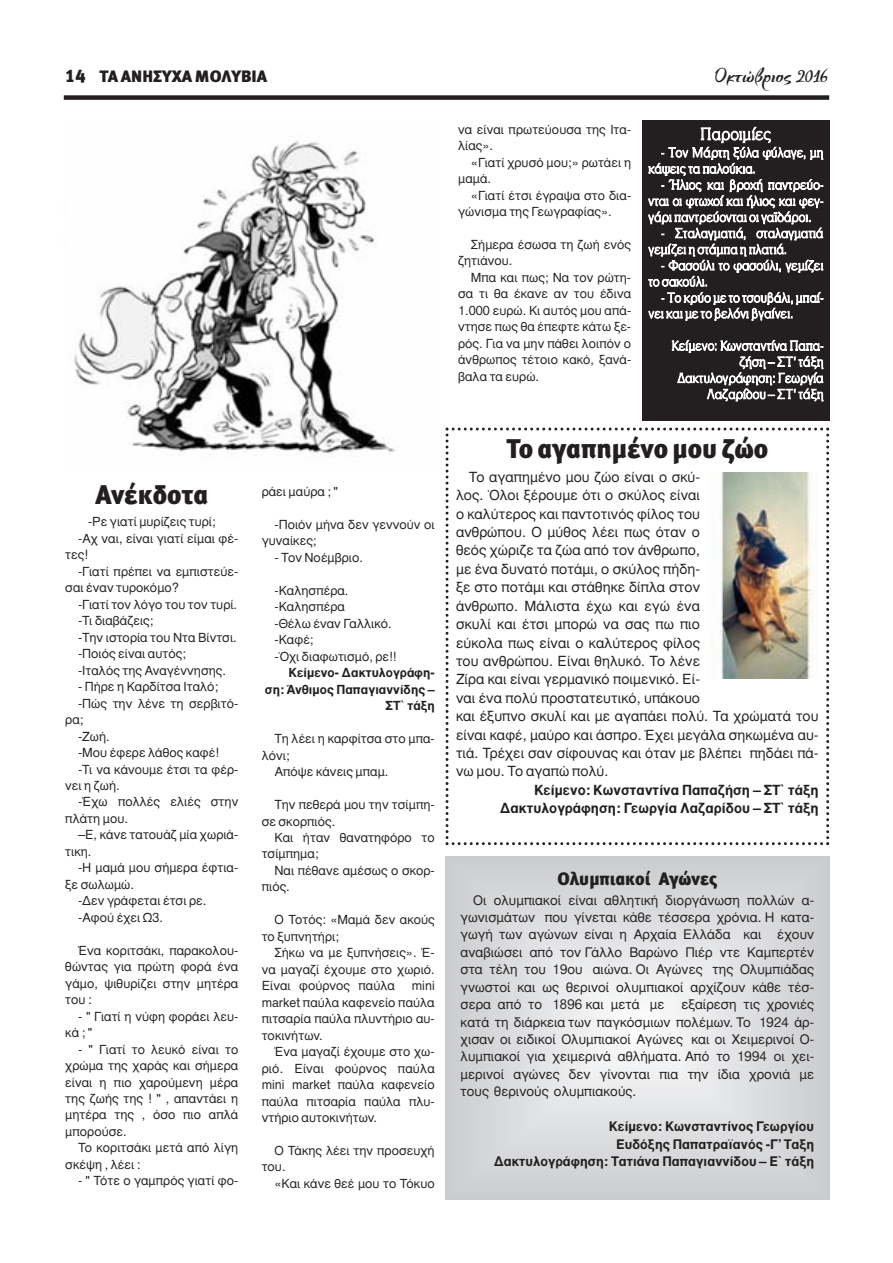
<style>
.page{position:relative;width:893px;height:1263px;background:#fff}
.page>*{position:absolute;margin:0;border:0;box-sizing:border-box;transform-origin:0 0}
.t1{font:27px "Meta Black Greek LF";color:#231f20}
.t2{font:700 22.5px "CF Painter";color:#231f20;scale:1.2 1}
.t3{font:18px "Meta Black Greek LF";color:#231f20}
.t4{font:300 18px "Acro Mechano";letter-spacing:-.005em;color:#fff}
.t5{font:16.5px "Meta Black Greek LF";color:#231f20;scale:1.05 1}
.t6{font:14.25px/18.5px "Gr Helvetica";color:#231f20}
.t7{font:300 14.25px/16.2px "Acro Mechano";color:#fff}
.t8{font:700 14.25px/18.5px "Gr Helvetica";color:#231f20;text-align:right}
.t9{font:13.5px/17.4px "Gr Helvetica";color:#231f20;text-align:justify}
.t10{font:700 13.5px/17.4px "Gr Helvetica";color:#231f20;text-align:right}
.t11{font:12.75px/16.5px "Gr Helvetica";color:#231f20}
.t12{font:700 12.75px/16.5px "Gr Helvetica";color:#231f20;text-align:right}
.s1{font-size:18px}
</style>
<div class="page">
<div style="left:64px;top:95px;width:765px;height:5px;background:#231f20"></div>
<svg style="left:446px;top:428px;width:383px;height:417px"></svg>
<img style="left:74px;top:141px;width:322px;height:314px">
<div style="left:642px;top:120px;width:187px;height:300px;background:#231f20"></div>
<div style="left:702px;top:472px;width:116px;height:209px;background:#fff"></div>
<img style="left:719px;top:472px;width:97px;height:207px">
<svg style="left:446px;top:857px;width:383px;height:342px;background:#dbdcdd"></svg>
<p class="t5" style="left:65px;top:67px;width:194px"><span class="s1">14</span> ΤΑ ΑΝΗΣΥΧΑ ΜΟΛΥΒΙΑ</p>
<h2 class="t2" style="left:715px;top:64px;width:95px">Οκτώβριος 2016</h2>
<h1 class="t1" style="left:95px;top:479px;width:114px">Ανέκδοτα</h1>
<p class="t11" style="left:88px;top:514px;width:129px">-Ρε γιατί µυρίζεις τυρί;</p>
<p class="t11" style="left:78px;top:530px;width:162px">-Αχ ναι, είναι γιατί είµαι φέ-</p>
<p class="t11" style="left:65px;top:547px;width:24px">τες!</p>
<p class="t11" style="left:78px;top:563px;width:162px">-Γιατί πρέπει να εµπιστεύε-</p>
<p class="t11" style="left:65px;top:580px;width:115px">σαι έναν τυροκόµο?</p>
<p class="t11" style="left:78px;top:596px;width:161px">-Γιατί τον λόγο του τον τυρί.</p>
<p class="t11" style="left:78px;top:613px;width:77px">-Τι διαβάζεις;</p>
<p class="t11" style="left:78px;top:629px;width:160px">-Την ιστορία του Ντα Βίντσι.</p>
<p class="t11" style="left:78px;top:646px;width:109px">-Ποιός είναι αυτός;</p>
<p class="t11" style="left:78px;top:662px;width:150px">-Ιταλός της Αναγέννησης.</p>
<p class="t11" style="left:78px;top:679px;width:142px">- Πήρε η Καρδίτσα Ιταλό;</p>
<p class="t11" style="left:78px;top:695px;width:162px">-Πώς την λένε τη σερβιτό-</p>
<p class="t11" style="left:65px;top:712px;width:20px">ρα;</p>
<p class="t11" style="left:78px;top:728px;width:33px">-Ζωή.</p>
<p class="t11" style="left:78px;top:745px;width:142px">-Μου έφερε λάθος καφέ!</p>
<p class="t11" style="left:78px;top:761px;width:162px">-Τι να κάνουµε έτσι τα φέρ-</p>
<p class="t11" style="left:65px;top:778px;width:56px">νει η ζωή.</p>
<p class="t11" style="left:78px;top:794px;width:162px">-Έχω πολλές ελιές στην</p>
<p class="t11" style="left:65px;top:810px;width:64px">πλάτη µου.</p>
<p class="t11" style="left:78px;top:827px;width:162px">–Ε, κάνε τατουάζ µία χωριά-</p>
<p class="t11" style="left:65px;top:843px;width:28px">τικη.</p>
<p class="t11" style="left:78px;top:860px;width:162px">-Η µαµά µου σήµερα έφτια-</p>
<p class="t11" style="left:65px;top:876px;width:70px">ξε σωλωµώ.</p>
<p class="t11" style="left:78px;top:893px;width:130px">-∆εν γράφεται έτσι ρε.</p>
<p class="t11" style="left:78px;top:909px;width:87px">-Αφού έχει Ω3.</p>
<p class="t11" style="left:65px;top:942px;width:175px;text-align:justify;text-indent:13px">Ένα κοριτσάκι, παρακολου&shy;θώντας για πρώτη φορά ένα γάµο, ψιθυρίζει στην µητέρα του :</p>
<p class="t11" style="left:65px;top:1008px;width:175px;text-indent:13px">- " Γιατί η νύφη φοράει λευ&shy;κά ; "</p>
<p class="t11" style="left:65px;top:1041px;width:175px;text-align:justify;text-indent:13px">- " Γιατί το λευκό είναι το χρώµα της χαράς και σήµερα είναι η πιο χαρούµενη µέρα της ζωής της ! " , απαντάει η µητέρα της , όσο πιο απλά µπορούσε.</p>
<p class="t11" style="left:65px;top:1140px;width:175px;text-indent:13px">Το κοριτσάκι µετά από λίγη σκέψη , λέει :</p>
<p class="t11" style="left:78px;top:1173px;width:162px">- " Τότε ο γαµπρός γιατί φο-</p>
<p class="t11" style="left:262px;top:484px;width:78px">ράει µαύρα ; "</p>
<p class="t11" style="left:262px;top:517px;width:175px;text-indent:13px">-Ποιόν µήνα δεν γεννούν οι γυναίκες;</p>
<p class="t11" style="left:274px;top:550px;width:90px">- Τον Νοέµβριο.</p>
<p class="t11" style="left:274px;top:582px;width:123px">-Καλησπέρα. -Καλησπέρα<br>-Θέλω έναν Γαλλικό. -Καφέ;<br>-Όχι διαφωτισµό, ρε!!</p>
<p class="t12" style="left:265px;top:665px;width:171px">Κείµενο- ∆ακτυλογράφη-<br>ση: Άνθιµος Παπαγιαννίδης –<br>ΣΤ` τάξη</p>
<p class="t11" style="left:274px;top:731px;width:162px">Τη λέει η καρφίτσα στο µπα-</p>
<p class="t11" style="left:262px;top:747px;width:29px">λόνι;</p>
<p class="t11" style="left:274px;top:764px;width:115px">Απόψε κάνεις µπαµ.</p>
<p class="t11" style="left:262px;top:797px;width:175px;text-indent:13px">Την πεθερά µου την τσίµπη&shy;σε σκορπιός.</p>
<p class="t11" style="left:262px;top:830px;width:175px;text-indent:13px">Και ήταν θανατηφόρο το τσίµπηµα;</p>
<p class="t11" style="left:262px;top:862px;width:175px;text-indent:13px">Ναι πέθανε αµέσως ο σκορ&shy;πιός.</p>
<p class="t11" style="left:262px;top:912px;width:175px;text-indent:13px">Ο Τοτός: «Μαµά δεν ακούς το ξυπνητήρι;</p>
<p class="t11" style="left:262px;top:945px;width:175px;text-align:justify;text-indent:13px">Σήκω να µε ξυπνήσεις». Έ&shy;να µαγαζί έχουµε στο χωριό.<br>Είναι φούρνος παύλα</p>
<p class="t11" style="left:262px;top:978px;width:175px;text-align:justify;text-indent:150px">mini market παύλα καφενείο παύλα πιτσαρία παύλα πλυντήριο αυ&shy;τοκινήτων.</p>
<p class="t11" style="left:262px;top:1044px;width:175px;text-align:justify;text-indent:13px">Ένα µαγαζί έχουµε στο χω&shy;ριό. Είναι φούρνος παύλα mini market παύλα καφενείο παύλα πιτσαρία παύλα πλυ&shy;ντήριο αυτοκινήτων.</p>
<p class="t11" style="left:262px;top:1142px;width:175px;text-indent:13px">Ο Τάκης λέει την προσευχή του.</p>
<p class="t11" style="left:274px;top:1175px;width:162px">«Και κάνε θεέ µου το Τόκυο</p>
<p class="t11" style="left:458px;top:121px;width:175px">να είναι πρωτεύουσα της Ιτα&shy;λίας».</p>
<p class="t11" style="left:458px;top:154px;width:175px;text-indent:13px">«Γιατί χρυσό µου;» ρωτάει η µαµά.</p>
<p class="t11" style="left:458px;top:187px;width:175px;text-indent:13px">«Γιατί έτσι έγραψα στο δια&shy;γώνισµα της Γεωγραφίας».</p>
<p class="t11" style="left:458px;top:237px;width:175px;text-indent:13px">Σήµερα έσωσα τη ζωή ενός ζητιάνου.</p>
<p class="t11" style="left:458px;top:270px;width:175px;text-align:justify;text-indent:13px">Μπα και πως; Να τον ρώτη&shy;σα τι θα έκανε αν του έδινα 1.000 ευρώ. Κι αυτός µου απά&shy;ντησε πως θα έπεφτε κάτω ξε&shy;ρός. Για να µην πάθει λοιπόν ο άνθρωπος τέτοιο κακό, ξανά&shy;βαλα τα ευρώ.</p>
<h3 class="t4" style="left:700px;top:123px;width:73px">Παροιµίες</h3>
<p class="t7" style="left:648px;top:144px;width:177px;text-indent:13px">- Τον Μάρτη ξύλα φύλαγε, µη κάψεις τα παλούκια.</p>
<p class="t7" style="left:648px;top:176px;width:177px;text-align:justify;text-indent:13px">- Ήλιος και βροχή παντρεύο&shy;νται οι φτωχοί και ήλιος και φεγ&shy;γάρι παντρεύονται οι γαϊδάροι.</p>
<p class="t7" style="left:648px;top:225px;width:176px;text-indent:13px">- Σταλαγµατιά, σταλαγµατιά γεµίζει η στάµπα η πλατιά.</p>
<p class="t7" style="left:648px;top:257px;width:177px;text-indent:13px">- Φασούλι το φασούλι, γεµίζει το σακούλι.</p>
<p class="t7" style="left:648px;top:289px;width:177px;line-height:15.8px;text-indent:13px">- Το κρύο µε το τσουβάλι, µπαί&shy;νει και µε το βελόνι βγαίνει.</p>
<p class="t7" style="left:671px;top:337px;width:154px;text-align:right">Κείµενο: Κωνσταντίνα Παπα&shy;ζήση – ΣΤ` τάξη ∆ακτυλογράφηση: Γεωργία<br>Λαζαρίδου – ΣΤ` τάξη</p>
<h1 class="t1" style="left:506px;top:433px;width:264px">Το αγαπηµένο µου ζώο</h1>
<p class="t6" style="left:456px;top:468px;width:364px;text-indent:13px">Το αγαπηµένο µου ζώο είναι ο σκύ-<br>λος. Όλοι ξέρουµε ότι ο σκύλος είναι<br>ο καλύτερος και παντοτινός φίλος του<br>ανθρώπου. Ο µύθος λέει πως όταν ο<br>θεός χώριζε τα ζώα από τον άνθρωπο,<br>µε ένα δυνατό ποτάµι, ο σκύλος πήδη-<br>ξε στο ποτάµι και στάθηκε δίπλα στον<br>άνθρωπο. Μάλιστα έχω και εγώ ένα<br>σκυλί και έτσι µπορώ να σας πω πιο<br>εύκολα πως είναι ο καλύτερος φίλος<br>του ανθρώπου. Είναι θηλυκό. Το λένε<br>Ζίρα και είναι γερµανικό ποιµενικό. Εί-<br>ναι ένα πολύ προστατευτικό, υπάκουο<br>και έξυπνο σκυλί και µε αγαπάει πολύ. Τα χρώµατά του είναι καφέ, µαύρο και άσπρο. Έχει µεγάλα σηκωµένα αυ&shy;τιά. Τρέχει σαν σίφουνας και όταν µε βλέπει πηδάει πά&shy;νω µου. Το αγαπώ πολύ.</p>
<p class="t8" style="left:500px;top:781px;width:320px">Κείµενο: Κωνσταντίνα Παπαζήση – ΣΤ` τάξη ∆ακτυλογράφηση: Γεωργία Λαζαρίδου – ΣΤ` τάξη</p>
<h3 class="t3" style="left:557px;top:868px;width:161px">Ολυµπιακοί Αγώνες</h3>
<p class="t9" style="left:460px;top:891px;width:355px;text-indent:13px">Οι ολυµπιακοί είναι αθλητική διοργάνωση πολλών α&shy;γωνισµάτων που γίνεται κάθε τέσσερα χρόνια. Η κατα&shy;γωγή των αγώνων είναι η Αρχαία Ελλάδα και έχουν αναβιώσει από τον Γάλλο Βαρώνο Πιέρ ντε Καµπερτέν στα τέλη του 19ου αιώνα. Οι Αγώνες της Ολυµπιάδας γνωστοί και ως θερινοί ολυµπιακοί αρχίζουν κάθε τέσ&shy;σερα από το 1896 και µετά µε</p>
<p class="t9" style="left:460px;top:996px;width:355px;text-indent:221px">εξαίρεση τις χρονιές κατά τη διάρκεια των παγκόσµιων πολέµων. Το 1924 άρ&shy;χισαν οι ειδικοί Ολυµπιακοί Αγώνες και οι Χειµερινοί Ο&shy;λυµπιακοί για χειµερινά αθλήµατα. Από το 1994 οι χει&shy;µερινοί αγώνες δεν γίνονται πια την ίδια χρονιά µε τους θερινούς ολυµπιακούς.</p>
<p class="t10" style="left:494px;top:1118px;width:322px">Κείµενο: Κωνσταντίνος Γεωργίου<br>Ευδόξης Παπατραϊανός -Γ’ Ταξη<br>∆ακτυλογράφηση: Τατιάνα Παπαγιαννίδου – Ε` τάξη</p>
</div>
